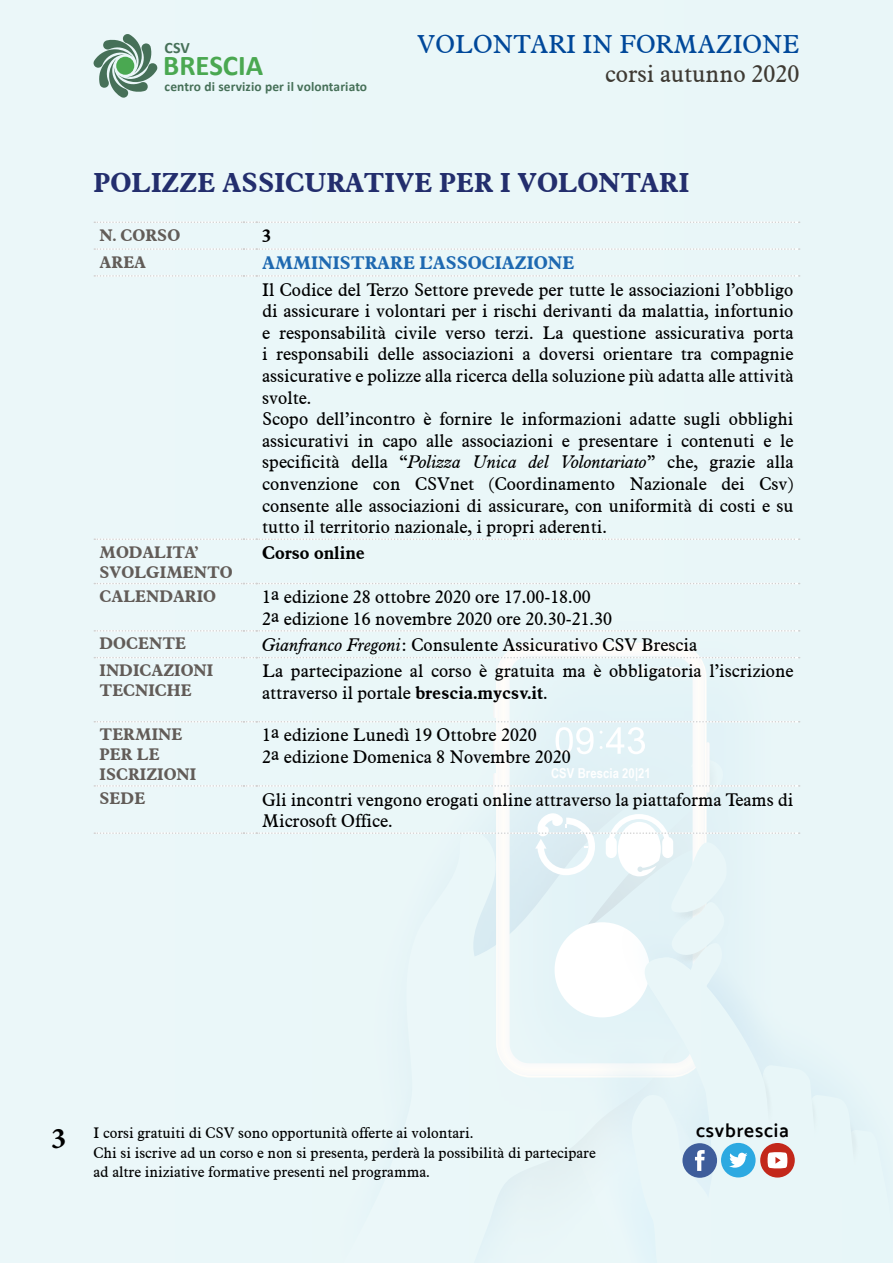
<style>
.page{position:relative;width:893px;height:1263px;background:#eaf7f8}
.page>*{position:absolute;margin:0;border:0;box-sizing:border-box;transform-origin:0 0}
.t1{font:30px "Minion Variable Concept";color:#000}
.t2{font:700 28.8px "Calibri";color:#4aa851}
.t3{font:700 27px "Aldine 721 BT";color:#232e6d}
.t4{font:25.5px "Aldine 721 BT";color:#00489a}
.t5{font:24px "Aldine 721 BT";color:#3e3a33}
.t6{font:19.5px "Mosk Semi Bold 600";letter-spacing:.04em;color:#000}
.t7{font:18px/21.6px "Aldine 721 BT";color:#000}
.t8{font:700 18px "Aldine 721 BT";color:#1e69b1}
.t9{font:700 18px "Aldine 721 BT";color:#000}
.t10{font:700 16.5px/19.8px "Aldine 721 BT";color:#625c58}
.t11{font:700 15.9px "Calibri";color:#467058}
.t12{font:15px/19.5px "Aldine 721 BT";color:#000}
.t13{font:700 13.65px "Arial Narrow";letter-spacing:.01em;color:#fff}
.t14{font:700 13.5px "Calibri";letter-spacing:.01em;color:#467058}
.s1{font-style:italic}
.s2{font-weight:700}
</style>
<div class="page">
<hr style="left:493px;top:700px;width:4px;height:18px;background:#f7f8f8;border-radius:2px">
<svg style="left:498px;top:644px;width:207px;height:77px"></svg>
<svg style="left:633px;top:667px;width:48px;height:8px"></svg>
<svg style="left:94px;top:221px;width:706px;height:2px"></svg>
<svg style="left:94px;top:248px;width:706px;height:2px"></svg>
<svg style="left:94px;top:275px;width:706px;height:2px"></svg>
<svg style="left:94px;top:538px;width:706px;height:2px"></svg>
<svg style="left:94px;top:583px;width:706px;height:1px"></svg>
<svg style="left:94px;top:630px;width:706px;height:2px"></svg>
<svg style="left:94px;top:657px;width:706px;height:1px"></svg>
<svg style="left:94px;top:34px;width:63px;height:64px"></svg>
<svg style="left:94px;top:721px;width:762px;height:481px"></svg>
<p class="t11" style="left:165px;top:38px;width:27px">CSV</p>
<p class="t14" style="left:165px;top:78px;width:204px">centro di servizio per il volontariato</p>
<h2 class="t2" style="left:163px;top:47px;width:101px">BRESCIA</h2>
<h3 class="t4" style="left:417px;top:29px;width:384px">VOLONTARI IN FORMAZIONE</h3>
<h3 class="t5" style="left:605px;top:59px;width:196px">corsi autunno 2020</h3>
<h3 class="t3" style="left:94px;top:166px;width:597px">POLIZZE ASSICURATIVE PER I VOLONTARI</h3>
<p class="t10" style="left:100px;top:225px;width:82px">N. CORSO</p>
<p class="t9" style="left:262px;top:225px;width:10px">3</p>
<p class="t10" style="left:100px;top:252px;width:48px">AREA</p>
<p class="t8" style="left:262px;top:251px;width:314px">AMMINISTRARE L’ASSOCIAZIONE</p>
<p class="t7" style="left:262px;top:278px;width:533px">Il Codice del Terzo Settore prevede per tutte le associazioni l’obbligo di assicurare i volontari per i rischi derivanti da malattia, infortunio e responsabilità civile verso terzi. La questione assicurativa porta i responsabili delle associazioni a doversi orientare tra compagnie assicurative e polizze alla ricerca della soluzione più adatta alle attività svolte.<br>Scopo dell’incontro è fornire le informazioni adatte sugli obblighi assicurativi in capo alle associazioni e presentare i contenuti e le specificità della “<span class="s1">Polizza Unica del Volontariato</span>” che, grazie alla convenzione con CSVnet (Coordinamento Nazionale dei Csv) consente alle associazioni di assicurare, con uniformità di costi e su tutto il territorio nazionale, i propri aderenti.</p>
<p class="t10" style="left:100px;top:542px;width:135px">MODALITA’<br>SVOLGIMENTO</p>
<p class="t9" style="left:262px;top:541px;width:104px">Corso online</p>
<p class="t10" style="left:100px;top:586px;width:118px">CALENDARIO</p>
<p class="t7" style="left:262px;top:586px;width:351px">1a edizione 28 ottobre 2020 ore 17.00-18.00<br>2a edizione 16 novembre 2020 ore 20.30-21.30</p>
<p class="t10" style="left:100px;top:633px;width:88px">DOCENTE</p>
<p class="t7" style="left:262px;top:633px;width:437px"><span class="s1">Gianfranco Fregoni</span>: Consulente Assicurativo CSV Brescia</p>
<p class="t10" style="left:100px;top:660px;width:115px">INDICAZIONI<br>TECNICHE</p>
<p class="t7" style="left:262px;top:660px;width:533px">La partecipazione al corso è gratuita ma è obbligatoria l’iscrizione attraverso il portale <span class="s2">brescia.mycsv.it</span>.</p>
<p class="t10" style="left:100px;top:724px;width:98px">TERMINE<br>PER LE<br>ISCRIZIONI</p>
<p class="t7" style="left:262px;top:724px;width:310px">1a edizione Lunedì 19 Ottobre 2020<br>2a edizione Domenica 8 Novembre 2020</p>
<p class="t10" style="left:100px;top:788px;width:47px">SEDE</p>
<p class="t7" style="left:262px;top:788px;width:533px">Gli incontri vengono erogati online attraverso la piattaforma Teams di<br>Microsoft Office.</p>
<p class="t13" style="left:551px;top:763px;width:101px">CSV Brescia 20|21</p>
<h1 class="t1" style="left:51px;top:1117px;width:16px">3</h1>
<p class="t12" style="left:94px;top:1123px;width:504px">I corsi gratuiti di CSV sono opportunità offerte ai volontari.<br>Chi si iscrive ad un corso e non si presenta, perderà la possibilità di partecipare ad altre iniziative formative presenti nel programma.</p>
<p class="t6" style="left:696px;top:1119px;width:94px">csvbrescia</p>
</div>
